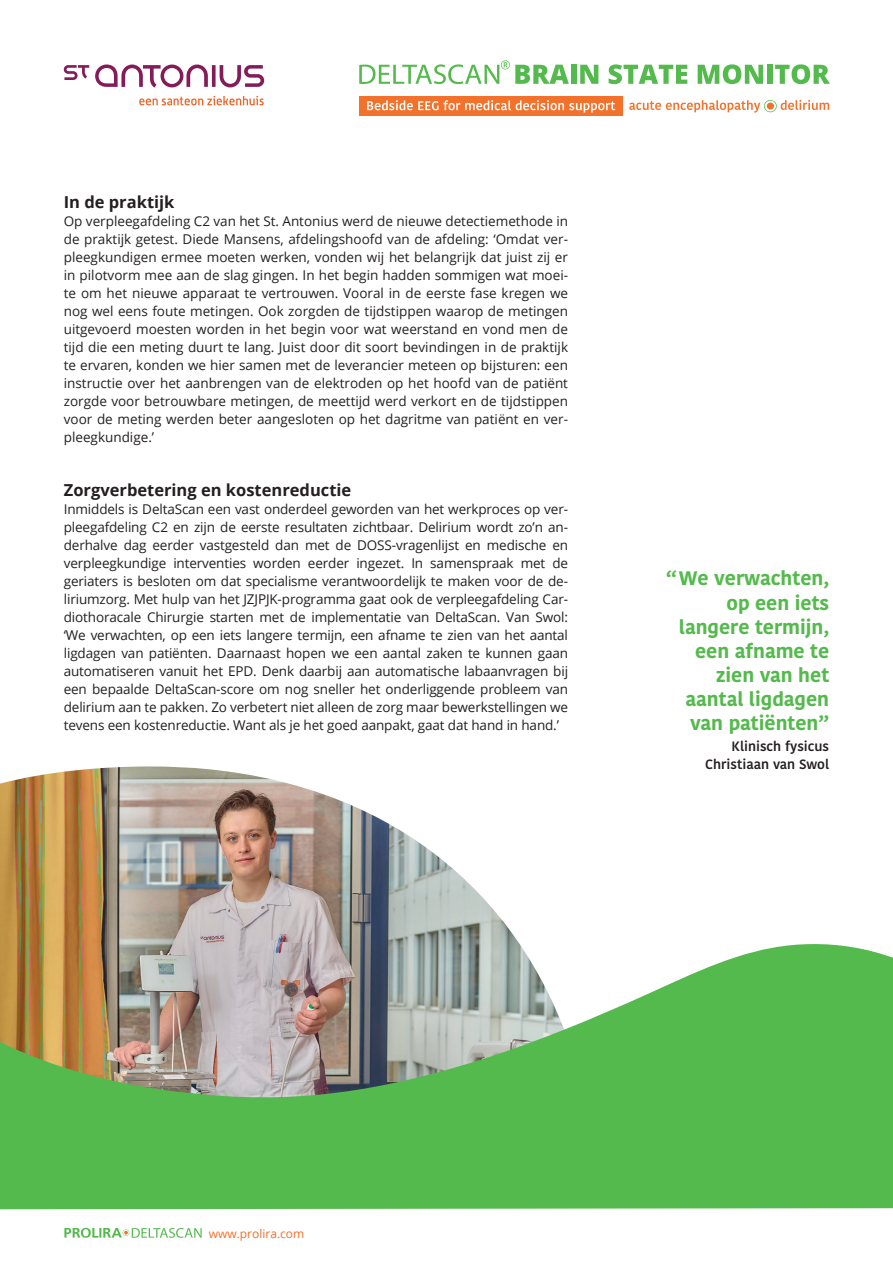
<style>
.page{position:relative;width:893px;height:1263px;background:#fff}
.page>*{position:absolute;margin:0;border:0;box-sizing:border-box;transform-origin:0 0}
.t1{font:700 19.5px/24px "Kohinoor Bangla";color:#55ba4d;text-align:right}
.t2{font:700 16.5px "Open Sans";color:#231f20}
.t3{font:13.5px/18px "Open Sans";letter-spacing:-.005em;color:#231f20;text-align:justify}
.t4{font:600 13.5px/18px "Kohinoor Bangla";color:#231f20;text-align:right}
.t5{font:12px "Open Sans";color:#f36e2a}
</style>
<div class="page">
<img style="left:0;top:766px;width:519px;height:177px">
<svg style="left:0;top:943px;width:893px;height:267px;background:#77b46a"></svg>
<svg style="left:64px;top:1228px;width:138px;height:10px"></svg>
<svg style="left:139px;top:96px;width:125px;height:9px"></svg>
<svg style="left:212px;top:65px;width:4px;height:22px"></svg>
<svg style="left:220px;top:65px;width:44px;height:22px"></svg>
<svg style="left:95px;top:65px;width:113px;height:23px"></svg>
<svg style="left:64px;top:65px;width:25px;height:15px"></svg>
<div style="left:571px;top:65px;width:5px;height:19px;background:#55ba4d"></div>
<svg style="left:580px;top:65px;width:18px;height:19px"></svg>
<svg style="left:609px;top:64px;width:78px;height:20px"></svg>
<svg style="left:698px;top:64px;width:65px;height:20px"></svg>
<div style="left:767px;top:65px;width:5px;height:19px;background:#55ba4d"></div>
<svg style="left:775px;top:64px;width:55px;height:20px"></svg>
<svg style="left:359px;top:60px;width:210px;height:24px"></svg>
<svg style="left:629px;top:100px;width:200px;height:13px"></svg>
<div style="left:767px;top:103px;width:7px;height:7px;background:#f3712a;border-radius:50%"></div>
<div style="left:359px;top:96px;width:263px;height:20px;background:#f3712a"></div>
<svg style="left:367px;top:100px;width:248px;height:13px"></svg>
<p class="t2" style="left:64px;top:190px;width:112px">In de praktijk</p>
<p class="t3" style="left:64px;top:212px;width:506px">Op verpleegafdeling C2 van het St. Antonius werd de nieuwe detectiemethode in de praktijk getest. Diede Mansens, afdelingshoofd van de afdeling: ‘Omdat ver&shy;pleegkundigen ermee moeten werken, vonden wij het belangrijk dat juist zij er in pilotvorm mee aan de slag gingen. In het begin hadden sommigen wat moei&shy;te om het nieuwe apparaat te vertrouwen. Vooral in de eerste fase kregen we nog wel eens foute metingen. Ook zorgden de tijdstippen waarop de metingen uitgevoerd moesten worden in het begin voor wat weerstand en vond men de tijd die een meting duurt te lang. Juist door dit soort bevindingen in de praktijk te ervaren, konden we hier samen met de leverancier meteen op bijsturen: een instructie over het aanbrengen van de elektroden op het hoofd van de patiënt zorgde voor betrouwbare metingen, de meettijd werd verkort en de tijdstippen voor de meting werden beter aangesloten op het dagritme van patiënt en ver&shy;pleegkundige.’</p>
<p class="t2" style="left:64px;top:478px;width:289px">Zorgverbetering en kostenreductie</p>
<p class="t3" style="left:64px;top:500px;width:506px">Inmiddels is DeltaScan een vast onderdeel geworden van het werkproces op ver&shy;pleegafdeling C2 en zijn de eerste resultaten zichtbaar. Delirium wordt zo’n an&shy;derhalve dag eerder vastgesteld dan met de DOSS-vragenlijst en medische en verpleegkundige interventies worden eerder ingezet. In samenspraak met de geriaters is besloten om dat specialisme verantwoordelijk te maken voor de de&shy;liriumzorg. Met hulp van het JZJPJK-programma gaat ook de verpleegafdeling Car&shy;diothoracale Chirurgie starten met de implementatie van DeltaScan. Van Swol: ‘We verwachten, op een iets langere termijn, een afname te zien van het aantal ligdagen van patiënten. Daarnaast hopen we een aantal zaken te kunnen gaan automatiseren vanuit het EPD. Denk daarbij aan automatische labaanvragen bij een bepaalde DeltaScan-score om nog sneller het onderliggende probleem van delirium aan te pakken. Zo verbetert niet alleen de zorg maar bewerkstellingen we tevens een kostenreductie. Want als je het goed aanpakt, gaat dat hand in hand.’</p>
<h1 class="t1" style="left:666px;top:566px;width:165px">“We verwachten, op een iets langere termijn, een afname te zien van het aantal ligdagen van patiënten”</h1>
<p class="t4" style="left:705px;top:737px;width:125px">Klinisch fysicus<br>Christiaan van Swol</p>
<p class="t5" style="left:209px;top:1225px;width:97px">www.prolira.com</p>
</div>
